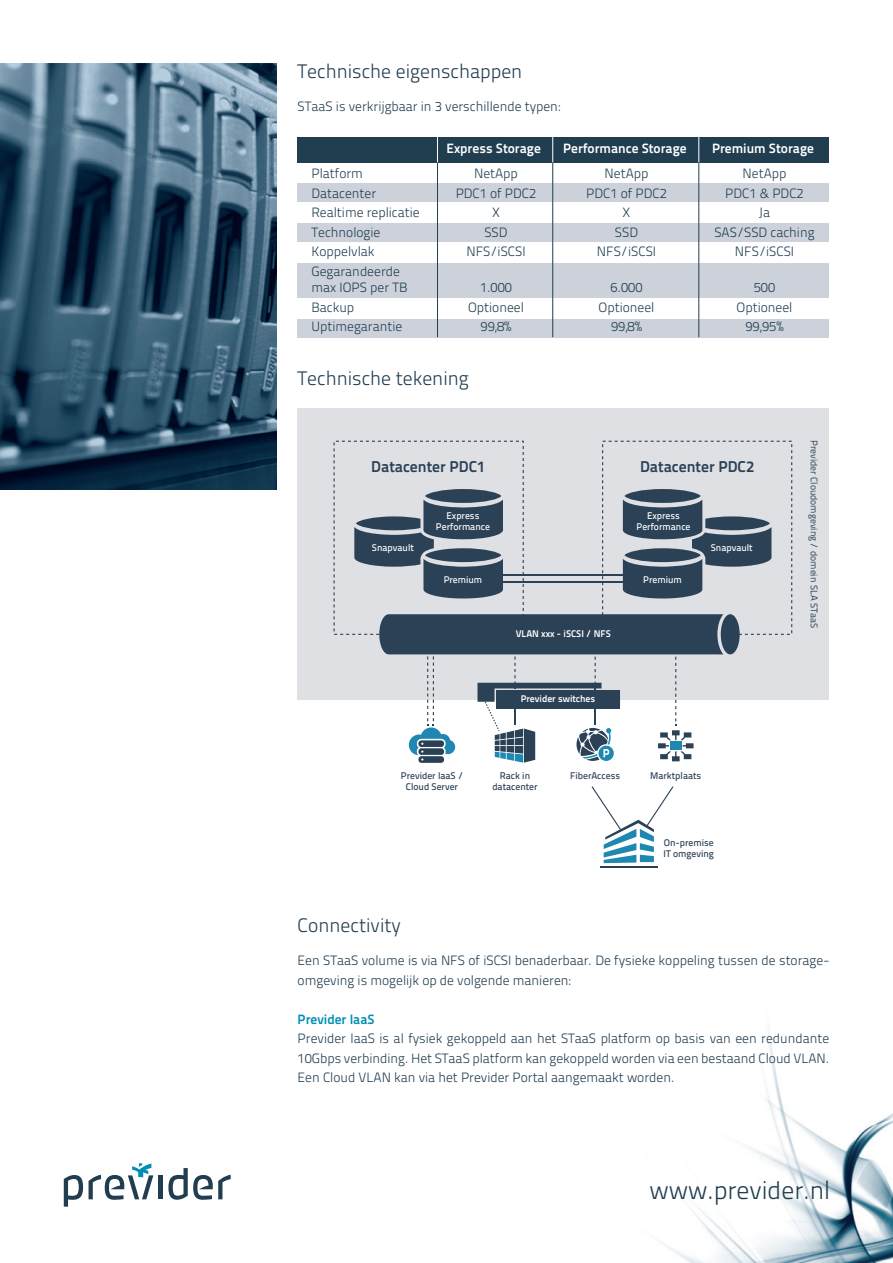
<style>
.page{position:relative;width:893px;height:1263px;background:#fff}
.page>*{position:absolute;margin:0;border:0;box-sizing:border-box;transform-origin:0 0}
.t1{font:25.5px "Titillium Text 14 L 250 wt";color:#213d50}
.t2{font:19.5px "Titillium Text 14 L 250 wt";color:#213d50}
.t3{font:15.6px "Titillium Text 14 L 800 wt";color:#2b4156}
.t4{font:13.5px/19.5px "Titillium Text 14 L 250 wt";color:#213d50}
.t5{font:13.5px "Titillium Text 14 L 800 wt";color:#fff}
.t6{font:13.5px "Titillium Text 14 L 800 wt";color:#008fb3}
.t7{font:9.6px/10.8px "Titillium Text 14 L 600 wt";color:#2b4156}
.t8{font:9.6px/10.8px "Titillium Text 14 L 600 wt";color:#fff;text-align:center}
.t9{font:9.6px "Titillium Text 14 L 400 wt";color:#2b4156}
.t10{font:9.6px "Titillium Text 14 L 800 wt";color:#fff}
</style>
<div class="page">
<img style="left:660px;top:1030px;width:233px;height:233px">
<hr style="left:158px;top:1175px;width:4px;height:24px;background:#213d50">
<svg style="left:64px;top:1175px;width:19px;height:31px"></svg>
<svg style="left:168px;top:1168px;width:63px;height:32px"></svg>
<svg style="left:89px;top:1163px;width:64px;height:37px"></svg>
<img style="left:0;top:64px;width:276px;height:425px">
<div style="left:298px;top:184px;width:531px;height:18px;background:#cdd2da"></div>
<div style="left:298px;top:223px;width:531px;height:19px;background:#cdd2da"></div>
<div style="left:298px;top:319px;width:531px;height:18px;background:#cdd2da"></div>
<div style="left:298px;top:263px;width:531px;height:35px;background:#cdd2da"></div>
<div style="left:298px;top:137px;width:531px;height:25px;background:#213d50"></div>
<hr style="left:437px;top:162px;width:1px;height:175px;background:#213d50">
<svg style="left:437px;top:137px;width:1px;height:25px"></svg>
<hr style="left:552px;top:162px;width:1px;height:175px;background:#213d50">
<svg style="left:552px;top:137px;width:1px;height:25px"></svg>
<hr style="left:698px;top:162px;width:1px;height:175px;background:#213d50">
<svg style="left:698px;top:137px;width:1px;height:25px"></svg>
<div style="left:298px;top:408px;width:531px;height:291px;background:#dfe0e4"></div>
<hr style="left:600px;top:866px;width:57px;height:2px;background:#2b4156">
<svg style="left:592px;top:786px;width:81px;height:77px"></svg>
<svg style="left:334px;top:441px;width:458px;height:322px"></svg>
<h2 class="t2" style="left:298px;top:60px;width:226px">Technische eigenschappen</h2>
<p class="t4" style="left:298px;top:97px;width:264px">STaaS is verkrijgbaar in 3 verschillende typen:</p>
<p class="t5" style="left:446px;top:140px;width:96px">Express Storage</p>
<p class="t5" style="left:563px;top:140px;width:125px">Performance Storage</p>
<p class="t5" style="left:712px;top:140px;width:104px">Premium Storage</p>
<p class="t4" style="left:311px;top:164px;width:53px">Platform</p>
<p class="t4" style="left:474px;top:164px;width:45px">NetApp</p>
<p class="t4" style="left:605px;top:164px;width:45px">NetApp</p>
<p class="t4" style="left:743px;top:164px;width:45px">NetApp</p>
<p class="t4" style="left:311px;top:183px;width:66px">Datacenter</p>
<p class="t4" style="left:456px;top:183px;width:82px">PDC1 of PDC2</p>
<p class="t4" style="left:586px;top:183px;width:82px">PDC1 of PDC2</p>
<p class="t4" style="left:725px;top:183px;width:80px">PDC1 &amp; PDC2</p>
<p class="t4" style="left:311px;top:203px;width:110px">Realtime replicatie</p>
<p class="t4" style="left:492px;top:203px;width:9px">X</p>
<p class="t4" style="left:623px;top:203px;width:9px">X</p>
<p class="t4" style="left:759px;top:203px;width:13px">Ja</p>
<p class="t4" style="left:311px;top:222px;width:70px">Technologie</p>
<p class="t4" style="left:484px;top:222px;width:25px">SSD</p>
<p class="t4" style="left:615px;top:222px;width:25px">SSD</p>
<p class="t4" style="left:714px;top:222px;width:102px">SAS/SSD caching</p>
<p class="t4" style="left:311px;top:242px;width:65px">Koppelvlak</p>
<p class="t4" style="left:466px;top:242px;width:61px">NFS/iSCSI</p>
<p class="t4" style="left:597px;top:242px;width:61px">NFS/iSCSI</p>
<p class="t4" style="left:735px;top:242px;width:61px">NFS/iSCSI</p>
<p class="t4" style="left:311px;top:263px;width:97px;line-height:16.5px">Gegarandeerde max IOPS per TB</p>
<p class="t4" style="left:480px;top:278px;width:33px">1.000</p>
<p class="t4" style="left:610px;top:278px;width:33px">6.000</p>
<p class="t4" style="left:754px;top:278px;width:23px">500</p>
<p class="t4" style="left:311px;top:297px;width:44px">Backup</p>
<p class="t4" style="left:468px;top:297px;width:57px">Optioneel</p>
<p class="t4" style="left:599px;top:297px;width:57px">Optioneel</p>
<p class="t4" style="left:737px;top:297px;width:57px">Optioneel</p>
<p class="t4" style="left:311px;top:317px;width:92px">Uptimegarantie</p>
<p class="t4" style="left:481px;top:317px;width:32px">99,8%</p>
<p class="t4" style="left:611px;top:317px;width:32px">99,8%</p>
<p class="t4" style="left:745px;top:317px;width:40px">99,95%</p>
<h2 class="t2" style="left:298px;top:366px;width:173px">Technische tekening</h2>
<p class="t3" style="left:371px;top:457px;width:116px">Datacenter PDC1</p>
<p class="t3" style="left:640px;top:457px;width:116px">Datacenter PDC2</p>
<p class="t8" style="left:436px;top:511px;width:55px">Express<br>Performance</p>
<p class="t8" style="left:636px;top:511px;width:55px">Express<br>Performance</p>
<p class="t8" style="left:372px;top:542px;width:44px">Snapvault</p>
<p class="t8" style="left:711px;top:542px;width:43px">Snapvault</p>
<p class="t8" style="left:444px;top:574px;width:40px">Premium</p>
<p class="t8" style="left:643px;top:574px;width:40px">Premium</p>
<p class="t10" style="left:516px;top:627px;width:97px">VLAN xxx - iSCSI / NFS</p>
<p class="t7" style="left:401px;top:770px;width:64px;text-align:center">Previder IaaS /<br>Cloud Server</p>
<p class="t10" style="left:521px;top:693px;width:76px">Previder switches</p>
<p class="t7" style="left:500px;top:770px;width:32px">Rack in</p>
<p class="t7" style="left:570px;top:770px;width:51px">FiberAccess</p>
<p class="t7" style="left:650px;top:770px;width:53px">Marktplaats</p>
<p class="t7" style="left:492px;top:781px;width:47px">datacenter</p>
<p class="t7" style="left:663px;top:837px;width:52px">On-premise<br>IT omgeving</p>
<p class="t9" style="left:820px;top:440px;width:189px;rotate:90deg">Previder Cloudomgeving / domein SLA STaaS</p>
<h2 class="t2" style="left:298px;top:914px;width:105px">Connectivity</h2>
<p class="t4" style="left:298px;top:951px;width:533px">Een STaaS volume is via NFS of iSCSI benaderbaar. De fysieke koppeling tussen de storage&shy;omgeving is mogelijk op de volgende manieren:</p>
<p class="t6" style="left:298px;top:1010px;width:78px">Previder IaaS</p>
<p class="t4" style="left:298px;top:1029px;width:533px;text-align:justify">Previder IaaS is al fysiek gekoppeld aan het STaaS platform op basis van een redundante 10Gbps verbinding. Het STaaS platform kan gekoppeld worden via een bestaand Cloud VLAN.<br>Een Cloud VLAN kan via het Previder Portal aangemaakt worden.</p>
<h1 class="t1" style="left:649px;top:1175px;width:182px">www.previder.nl</h1>
</div>
